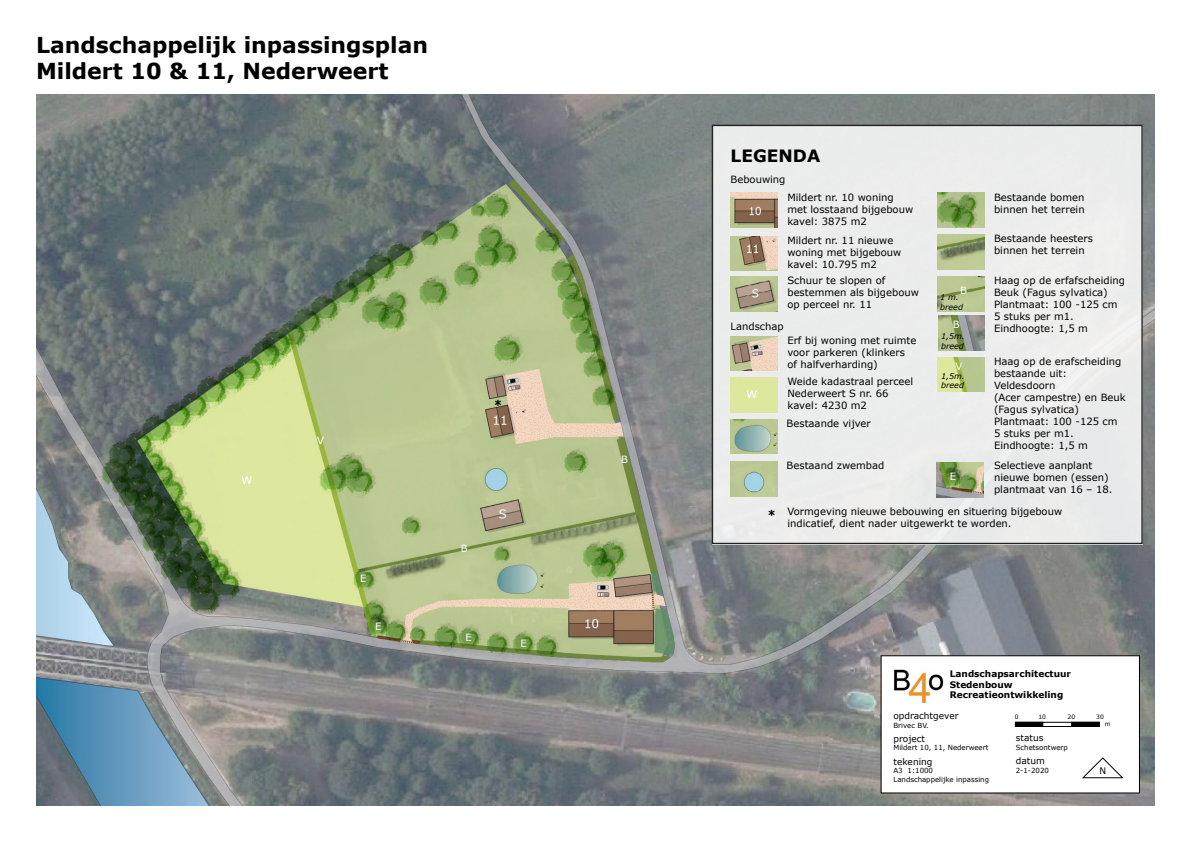
<style>
.page{position:relative;width:1191px;height:842px;background:#fff}
.page>*{position:absolute;margin:0;border:0;box-sizing:border-box;transform-origin:0 0}
.t1{font:700 22px/26.4px "Verdana";color:#000}
.t2{font:700 17px "Verdana";color:#000}
.t3{font:14px "Verdana";color:#fff}
.t4{font:700 12px "Verdana";color:#000}
.t5{font:10px/12px "Verdana";color:#000}
.t6{font:10px "Verdana";color:#fff}
.t7{font:700 9px/10.8px "Verdana";color:#000}
.t8{font:9px "Verdana";color:#000}
.t9{font:italic 8px/9.6px "Verdana";color:#000}
.t10{font:7px/8.4px "Verdana";color:#000}
.t11{font:6px "Verdana";color:#000}
.s1{font-weight:700;font-size:12px}
</style>
<div class="page">
<img style="left:36px;top:95px;width:1119px;height:711px">
<div style="left:712px;top:125px;width:430px;height:419px;background:#ececec"></div>
<div style="left:880px;top:655px;width:260px;height:138px;background:#fff;border:1px solid #000"></div>
<img style="left:730px;top:193px;width:47px;height:35px">
<img style="left:894px;top:669px;width:50px;height:34px">
<svg style="left:1082px;top:757px;width:42px;height:22px"></svg>
<div style="left:1015px;top:722px;width:85px;height:5px;border:1px solid #000"></div>
<div style="left:1071px;top:722px;width:28px;height:5px;background:#000"></div>
<div style="left:1015px;top:722px;width:28px;height:5px;background:#000"></div>
<img style="left:730px;top:236px;width:47px;height:35px">
<img style="left:730px;top:277px;width:47px;height:34px">
<img style="left:730px;top:336px;width:47px;height:35px">
<img style="left:937px;top:235px;width:47px;height:34px">
<img style="left:937px;top:193px;width:47px;height:35px">
<img style="left:937px;top:277px;width:47px;height:34px">
<img style="left:730px;top:419px;width:48px;height:35px">
<img style="left:730px;top:461px;width:48px;height:35px">
<img style="left:938px;top:316px;width:46px;height:34px">
<img style="left:937px;top:357px;width:47px;height:35px">
<img style="left:936px;top:462px;width:47px;height:35px">
<h1 class="t1" style="left:36px;top:31px;width:393px">Landschappelijk inpassingsplan<br>Mildert 10 &amp; 11, Nederweert</h1>
<h3 class="t3" style="left:241px;top:470px;width:13px">w</h3>
<p class="t6" style="left:317px;top:433px;width:8px">V</p>
<p class="t6" style="left:360px;top:571px;width:8px">E</p>
<p class="t6" style="left:375px;top:619px;width:8px">E</p>
<p class="t4" style="left:494px;top:396px;width:10px">*</p>
<p class="t6" style="left:461px;top:541px;width:8px">B</p>
<p class="t6" style="left:465px;top:630px;width:8px">E</p>
<p class="t6" style="left:520px;top:636px;width:8px">E</p>
<p class="t6" style="left:621px;top:452px;width:8px">B</p>
<h2 class="t2" style="left:730px;top:143px;width:91px">LEGENDA</h2>
<p class="t5" style="left:787px;top:191px;width:127px">Mildert nr. 10 woning met losstaand bijgebouw kavel: 3875 m2</p>
<p class="t5" style="left:787px;top:234px;width:115px">Mildert nr. 11 nieuwe woning met bijgebouw kavel: 10.795 m2</p>
<p class="t5" style="left:787px;top:275px;width:133px">Schuur te slopen of bestemmen als bijgebouw op perceel nr. 11</p>
<p class="t5" style="left:730px;top:173px;width:56px">Bebouwing</p>
<p class="t5" style="left:730px;top:320px;width:55px">Landschap</p>
<h3 class="t3" style="left:746px;top:383px;width:13px">w</h3>
<p class="t5" style="left:787px;top:334px;width:131px">Erf bij woning met ruimte voor parkeren (klinkers of halfverharding)</p>
<p class="t5" style="left:787px;top:376px;width:127px">Weide kadastraal perceel<br>Nederweert S nr. 66 kavel: 4230 m2</p>
<p class="t5" style="left:786px;top:417px;width:86px">Bestaande vijver</p>
<p class="t5" style="left:786px;top:459px;width:99px">Bestaand zwembad</p>
<p class="t6" style="left:960px;top:283px;width:8px">B</p>
<p class="t9" style="left:940px;top:292px;width:24px">1 m. breed</p>
<p class="t9" style="left:941px;top:331px;width:25px">1,5m. breed</p>
<p class="t9" style="left:941px;top:371px;width:25px">1,5m. breed</p>
<p class="t6" style="left:952px;top:318px;width:8px">B</p>
<p class="t6" style="left:955px;top:359px;width:8px">V</p>
<p class="t6" style="left:949px;top:469px;width:8px">E</p>
<p class="t5" style="left:994px;top:191px;width:92px">Bestaande bomen binnen het terrein</p>
<p class="t5" style="left:994px;top:233px;width:100px">Bestaande heesters binnen het terrein</p>
<p class="t5" style="left:994px;top:275px;width:133px">Haag op de erfafscheiding<br>Beuk (Fagus sylvatica)<br>Plantmaat: 100 -125 cm<br>5 stuks per m1.<br>Eindhoogte: 1,5 m</p>
<p class="t5" style="left:994px;top:355px;width:133px">Haag op de erafscheiding bestaande uit:<br>Veldesdoorn<br>(Acer campestre) en Beuk (Fagus sylvatica)<br>Plantmaat: 100 -125 cm<br>5 stuks per m1.<br>Eindhoogte: 1,5 m</p>
<p class="t5" style="left:994px;top:459px;width:120px">Selectieve aanplant nieuwe bomen (essen) plantmaat van 16 – 18.</p>
<p class="t5" style="left:787px;top:506px;width:276px;text-indent:-20px"><span class="s1">*</span> Vormgeving nieuwe bebouwing en situering bijgebouw indicatief, dient nader uitgewerkt te worden.</p>
<p class="t7" style="left:949px;top:668px;width:123px">Landschapsarchitectuur<br>Stedenbouw<br>Recreatieontwikkeling</p>
<p class="t8" style="left:893px;top:710px;width:67px">opdrachtgever</p>
<p class="t10" style="left:893px;top:721px;width:37px">Brivec BV.</p>
<p class="t8" style="left:893px;top:732px;width:33px">project</p>
<p class="t10" style="left:893px;top:743px;width:97px">Mildert 10, 11, Nederweert</p>
<p class="t8" style="left:893px;top:755px;width:40px">tekening</p>
<p class="t10" style="left:893px;top:766px;width:97px">A3 1:1000<br>Landschappelijke inpassing</p>
<p class="t11" style="left:1014px;top:713px;width:5px">0</p>
<p class="t11" style="left:1038px;top:713px;width:9px">10</p>
<p class="t11" style="left:1067px;top:713px;width:9px">20</p>
<p class="t11" style="left:1096px;top:713px;width:9px">30</p>
<p class="t11" style="left:1105px;top:720px;width:7px">m</p>
<p class="t8" style="left:1015px;top:732px;width:29px">status</p>
<p class="t10" style="left:1015px;top:743px;width:54px">Schetsontwerp</p>
<p class="t8" style="left:1015px;top:755px;width:31px">datum</p>
<p class="t10" style="left:1015px;top:766px;width:35px">2-1-2020</p>
<p class="t8" style="left:1099px;top:764px;width:8px">N</p>
</div>
